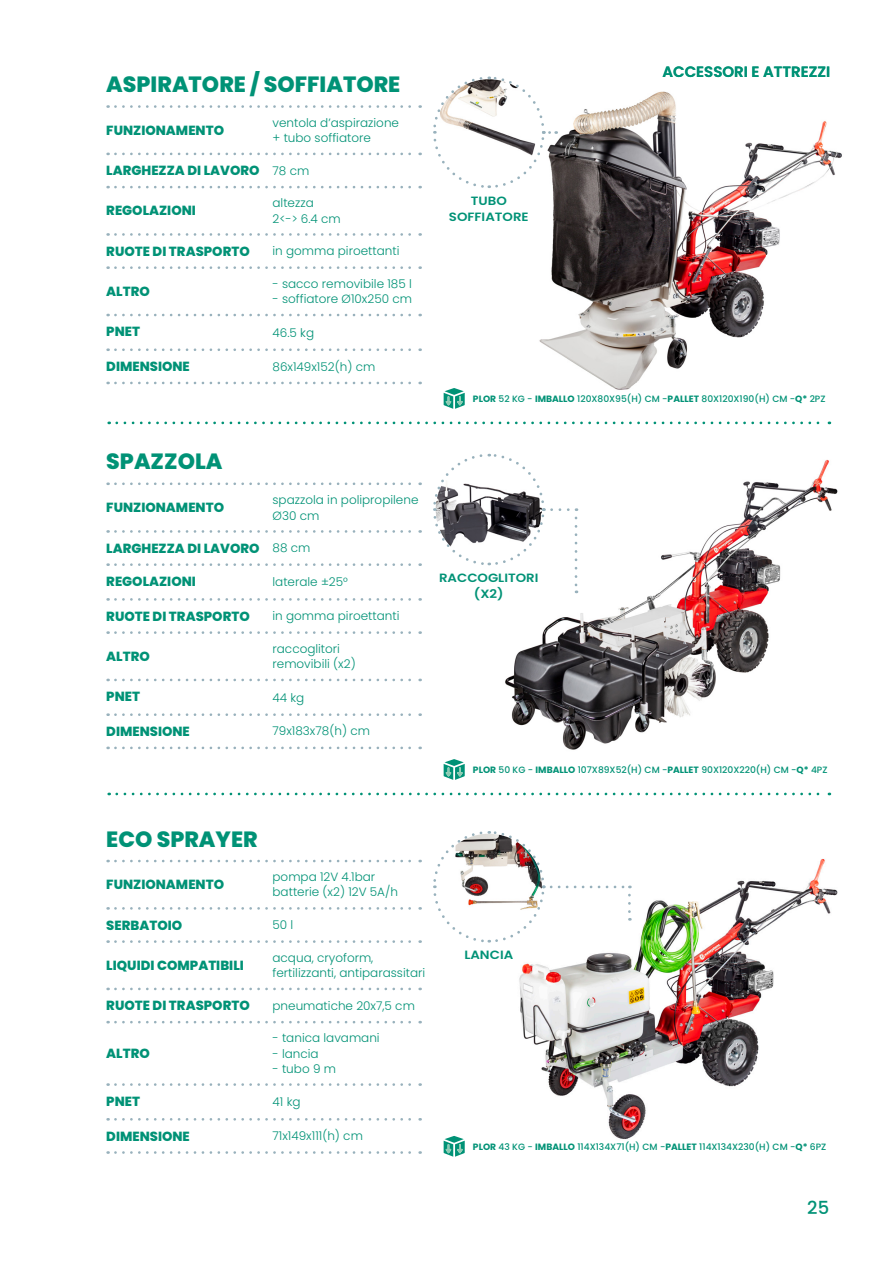
<style>
.page{position:relative;width:893px;height:1263px;background:#fff}
.page>*{position:absolute;margin:0;border:0;box-sizing:border-box;transform-origin:0 0}
.t1{font:800 22.05px "Poppins";color:#009276}
.t2{font:500 18px "Poppins";color:#009276}
.t3{font:600 15px "Poppins";color:#009276}
.t4{font:800 13.2px "Poppins";color:#009276}
.t5{font:300 12px/15px "Poppins";color:#009276}
.t6{font:600 12px "Poppins";color:#009276;scale:1.11 1}
.t7{font:500 9.15px "Poppins";color:#009276}
.s1{font-weight:700}
</style>
<div class="page">
<img style="left:519px;top:859px;width:319px;height:280px">
<img style="left:505px;top:459px;width:333px;height:291px">
<img style="left:539px;top:91px;width:303px;height:299px">
<svg style="left:117px;top:422px;width:713px;height:2px"></svg>
<svg style="left:117px;top:793px;width:713px;height:2px"></svg>
<svg style="left:444px;top:388px;width:21px;height:21px"></svg>
<svg style="left:433px;top:76px;width:124px;height:113px"></svg>
<svg style="left:115px;top:105px;width:306px;height:3px"></svg>
<svg style="left:115px;top:153px;width:306px;height:2px"></svg>
<svg style="left:115px;top:186px;width:306px;height:2px"></svg>
<svg style="left:115px;top:233px;width:306px;height:3px"></svg>
<svg style="left:115px;top:266px;width:306px;height:3px"></svg>
<svg style="left:115px;top:314px;width:306px;height:2px"></svg>
<svg style="left:115px;top:348px;width:306px;height:3px"></svg>
<svg style="left:115px;top:382px;width:306px;height:2px"></svg>
<svg style="left:444px;top:759px;width:21px;height:21px"></svg>
<svg style="left:433px;top:453px;width:144px;height:140px"></svg>
<svg style="left:115px;top:747px;width:306px;height:2px"></svg>
<svg style="left:115px;top:482px;width:306px;height:3px"></svg>
<svg style="left:115px;top:530px;width:306px;height:3px"></svg>
<svg style="left:115px;top:563px;width:306px;height:3px"></svg>
<svg style="left:115px;top:598px;width:306px;height:3px"></svg>
<svg style="left:115px;top:631px;width:306px;height:3px"></svg>
<svg style="left:115px;top:679px;width:306px;height:2px"></svg>
<svg style="left:115px;top:713px;width:306px;height:3px"></svg>
<svg style="left:444px;top:1136px;width:21px;height:21px"></svg>
<svg style="left:433px;top:831px;width:198px;height:113px"></svg>
<svg style="left:115px;top:860px;width:306px;height:2px"></svg>
<svg style="left:115px;top:907px;width:306px;height:3px"></svg>
<svg style="left:115px;top:940px;width:306px;height:3px"></svg>
<svg style="left:115px;top:988px;width:306px;height:2px"></svg>
<svg style="left:115px;top:1021px;width:306px;height:2px"></svg>
<svg style="left:115px;top:1083px;width:306px;height:3px"></svg>
<svg style="left:115px;top:1118px;width:306px;height:2px"></svg>
<svg style="left:115px;top:1151px;width:306px;height:3px"></svg>
<p class="t1" style="left:106px;top:72px;width:296px">ASPIRATORE / SOFFIATORE</p>
<p class="t4" style="left:106px;top:123px;width:119px">FUNZIONAMENTO</p>
<p class="t5" style="left:273px;top:115px;width:128px">ventola d’aspirazione</p>
<p class="t5" style="left:273px;top:130px;width:100px">+ tubo soffiatore</p>
<p class="t4" style="left:106px;top:163px;width:155px">LARGHEZZA DI LAVORO</p>
<p class="t5" style="left:273px;top:163px;width:38px">78 cm</p>
<p class="t5" style="left:273px;top:196px;width:70px">altezza<br>2&lt;-&gt; 6.4 cm</p>
<p class="t4" style="left:106px;top:202px;width:91px">REGOLAZIONI</p>
<p class="t4" style="left:106px;top:243px;width:145px">RUOTE DI TRASPORTO</p>
<p class="t5" style="left:273px;top:244px;width:128px">in gomma piroettanti</p>
<p class="t5" style="left:273px;top:276px;width:141px">- sacco removibile 185 l</p>
<p class="t5" style="left:273px;top:291px;width:141px">- soffiatore Ø10x250 cm</p>
<p class="t4" style="left:106px;top:284px;width:45px">ALTRO</p>
<p class="t4" style="left:106px;top:324px;width:35px">PNET</p>
<p class="t5" style="left:273px;top:325px;width:43px">46.5 kg</p>
<p class="t4" style="left:106px;top:359px;width:85px">DIMENSIONE</p>
<p class="t5" style="left:273px;top:359px;width:104px">86x149x152(h) cm</p>
<p class="t1" style="left:106px;top:449px;width:118px">SPAZZOLA</p>
<p class="t4" style="left:106px;top:499px;width:119px">FUNZIONAMENTO</p>
<p class="t5" style="left:273px;top:492px;width:147px;line-height:15.5px">spazzola in polipropilene<br>Ø30 cm</p>
<p class="t4" style="left:106px;top:540px;width:155px">LARGHEZZA DI LAVORO</p>
<p class="t5" style="left:273px;top:541px;width:39px">88 cm</p>
<p class="t4" style="left:106px;top:574px;width:91px">REGOLAZIONI</p>
<p class="t5" style="left:273px;top:575px;width:77px">laterale ±25°</p>
<p class="t4" style="left:106px;top:608px;width:145px">RUOTE DI TRASPORTO</p>
<p class="t5" style="left:273px;top:608px;width:128px">in gomma piroettanti</p>
<p class="t5" style="left:273px;top:641px;width:85px">raccoglitori removibili (x2)</p>
<p class="t4" style="left:106px;top:649px;width:45px">ALTRO</p>
<p class="t4" style="left:106px;top:689px;width:35px">PNET</p>
<p class="t5" style="left:273px;top:690px;width:33px">44 kg</p>
<p class="t4" style="left:106px;top:724px;width:85px">DIMENSIONE</p>
<p class="t5" style="left:273px;top:724px;width:99px">79x183x78(h) cm</p>
<p class="t6" style="left:471px;top:194px;width:34px">TUBO</p>
<p class="t6" style="left:449px;top:209px;width:73px">SOFFIATORE</p>
<p class="t3" style="left:662px;top:63px;width:169px">ACCESSORI E ATTREZZI</p>
<p class="t7" style="left:473px;top:393px;width:354px"><span class="s1">PLOR</span> 52 KG - <span class="s1">IMBALLO</span> 120X80X95(H) CM -<span class="s1">PALLET</span> 80X120X190(H) CM -<span class="s1">Q*</span> 2PZ</p>
<p class="t6" style="left:439px;top:571px;width:91px">RACCOGLITORI</p>
<p class="t6" style="left:474px;top:587px;width:28px">(X2)</p>
<p class="t7" style="left:473px;top:764px;width:356px"><span class="s1">PLOR</span> 50 KG - <span class="s1">IMBALLO</span> 107X89X52(H) CM -<span class="s1">PALLET</span> 90X120X220(H) CM -<span class="s1">Q*</span> 4PZ</p>
<p class="t1" style="left:106px;top:826px;width:153px">ECO SPRAYER</p>
<p class="t4" style="left:106px;top:877px;width:119px">FUNZIONAMENTO</p>
<p class="t5" style="left:273px;top:870px;width:104px">pompa 12V 4.1bar</p>
<p class="t5" style="left:273px;top:885px;width:127px">batterie (x2) 12V 5A/h</p>
<p class="t4" style="left:106px;top:917px;width:77px">SERBATOIO</p>
<p class="t5" style="left:273px;top:917px;width:22px">50 l</p>
<p class="t5" style="left:273px;top:950px;width:102px">acqua, cryoform,</p>
<p class="t5" style="left:273px;top:965px;width:154px">fertilizzanti, antiparassitari</p>
<p class="t4" style="left:106px;top:958px;width:139px">LIQUIDI COMPATIBILI</p>
<p class="t4" style="left:106px;top:998px;width:145px">RUOTE DI TRASPORTO</p>
<p class="t5" style="left:273px;top:998px;width:144px">pneumatiche 20x7,5 cm</p>
<p class="t5" style="left:273px;top:1031px;width:109px">- tanica lavamani</p>
<p class="t5" style="left:273px;top:1046px;width:48px">- lancia</p>
<p class="t5" style="left:273px;top:1061px;width:65px">- tubo 9 m</p>
<p class="t4" style="left:106px;top:1046px;width:45px">ALTRO</p>
<p class="t4" style="left:106px;top:1093px;width:35px">PNET</p>
<p class="t5" style="left:273px;top:1094px;width:30px">41 kg</p>
<p class="t4" style="left:106px;top:1128px;width:85px">DIMENSIONE</p>
<p class="t5" style="left:273px;top:1128px;width:92px">71x149x111(h) cm</p>
<p class="t6" style="left:464px;top:948px;width:46px">LANCIA</p>
<p class="t7" style="left:473px;top:1141px;width:355px"><span class="s1">PLOR</span> 43 KG - <span class="s1">IMBALLO</span> 114X134X71(H) CM -<span class="s1">PALLET</span> 114X134X230(H) CM -<span class="s1">Q*</span> 6PZ</p>
<h2 class="t2" style="left:807px;top:1197px;width:23px">25</h2>
</div>
